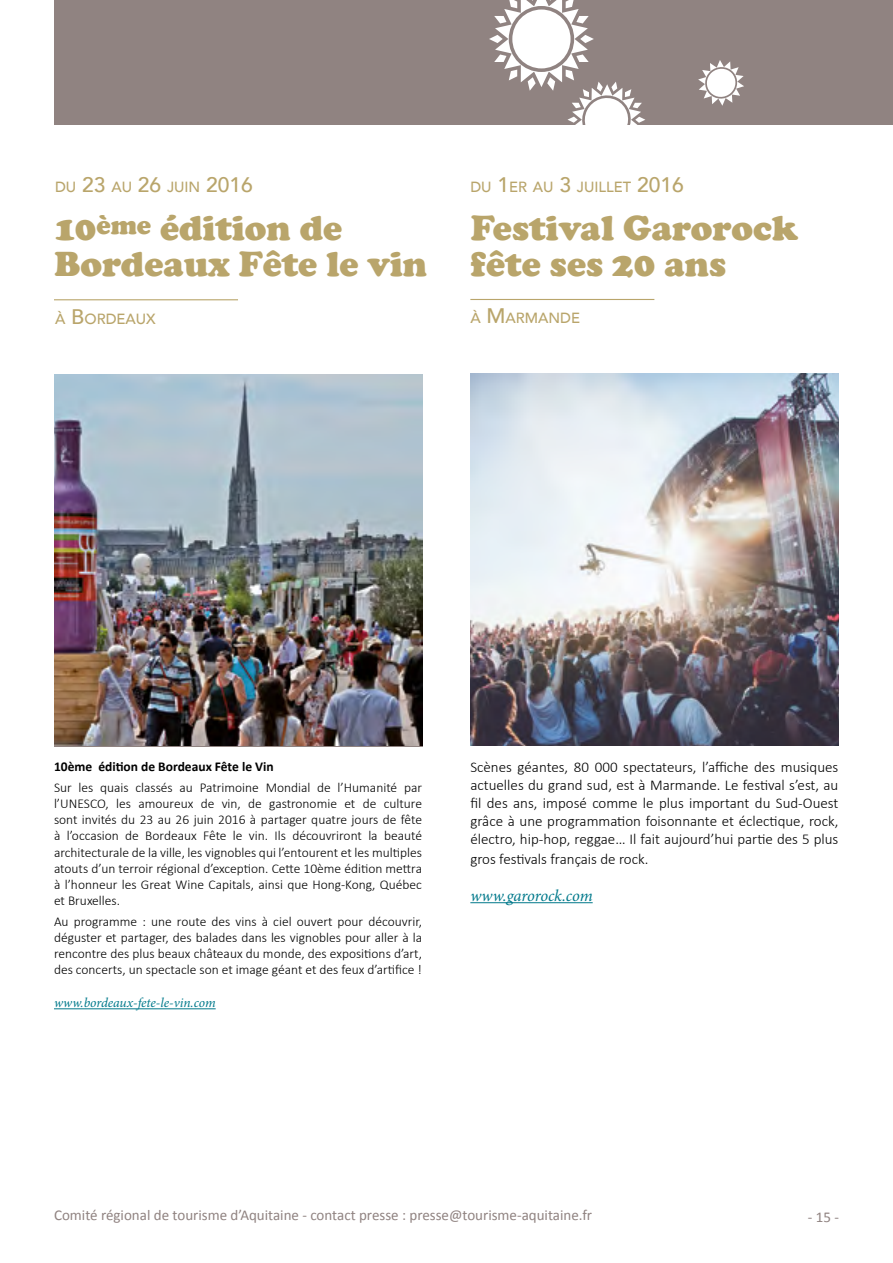
<style>
.page{position:relative;width:893px;height:1263px;background:#fff}
.page>*{position:absolute;margin:0;border:0;box-sizing:border-box;transform-origin:0 0}
.t1{font:900 36px/36px "Cooper";color:#b9a56b}
.t2{font:italic 16.5px "Minion Pro";letter-spacing:-.01em;color:#00798b}
.t3{font:300 15px/18px "Calibri";color:#000;text-align:justify}
.t4{font:15px "Calibri";color:#908381}
.t5{font:500 14.7px "Avenir LT";color:#b9a56b}
.t6{font:300 13.5px/16.2px "Calibri";color:#000;text-align:justify}
.t7{font:700 13.5px "Calibri";color:#000}
.t8{font:italic 13.5px "Minion Pro";letter-spacing:-.005em;color:#00798b}
.s1{font-size:21px}
</style>
<div class="page">
<div style="left:54px;top:0;width:839px;height:124px;background:#908381"></div>
<hr style="left:54px;top:1008px;width:162px;height:1px;background:#00798b">
<img style="left:54px;top:374px;width:368px;height:372px">
<hr style="left:54px;top:299px;width:184px;height:1px;background:#b9a56b">
<hr style="left:470px;top:902px;width:123px;height:1px;background:#00798b">
<img style="left:470px;top:374px;width:368px;height:372px">
<hr style="left:470px;top:299px;width:184px;height:1px;background:#b9a56b">
<svg style="left:489px;top:0;width:156px;height:125px"></svg>
<svg style="left:698px;top:60px;width:46px;height:46px"></svg>
<p class="t5" style="left:55px;top:178px;width:199px">DU <span class="s1">23</span> AU <span class="s1">26</span> JUIN <span class="s1">2016</span></p>
<p class="t5" style="left:470px;top:178px;width:215px">DU <span class="s1">1</span>ER AU <span class="s1">3</span> JUILLET <span class="s1">2016</span></p>
<h1 class="t1" style="left:55px;top:210px;width:374px">10<sup>ème</sup> édition de<br>Bordeaux Fête le vin</h1>
<h1 class="t1" style="left:471px;top:210px;width:329px">Festival Garorock fête ses 20 ans</h1>
<p class="t5" style="left:55px;top:310px;width:102px">À <span class="s1">B</span>ORDEAUX</p>
<p class="t5" style="left:470px;top:309px;width:111px">À <span class="s1">M</span>ARMANDE</p>
<p class="t7" style="left:54px;top:758px;width:221px">10ème édition de Bordeaux Fête le Vin</p>
<p class="t6" style="left:54px;top:779px;width:370px">Sur les quais classés au Patrimoine Mondial de l’Humanité par l’UNESCO, les amoureux de vin, de gastronomie et de culture sont invités du 23 au 26 juin 2016 à partager quatre jours de fête à l’occasion de Bordeaux Fête le vin. Ils découvriront la beauté architecturale de la ville, les vignobles qui l’entourent et les multiples atouts d’un terroir régional d’exception. Cette 10ème édition mettra à l’honneur les Great Wine Capitals, ainsi que Hong-Kong, Québec et Bruxelles.</p>
<p class="t6" style="left:54px;top:913px;width:370px">Au programme : une route des vins à ciel ouvert pour découvrir, déguster et partager, des balades dans les vignobles pour aller à la rencontre des plus beaux châteaux du monde, des expositions d’art, des concerts, un spectacle son et image géant et des feux d’artifice !</p>
<p class="t8" style="left:54px;top:994px;width:163px">www.bordeaux-fete-le-vin.com</p>
<p class="t3" style="left:470px;top:758px;width:370px">Scènes géantes, 80 000 spectateurs, l’affiche des musiques actuelles du grand sud, est à Marmande. Le festival s’est, au fil des ans, imposé comme le plus important du Sud-Ouest grâce à une programmation foisonnante et éclectique, rock, électro, hip-hop, reggae… Il fait aujourd’hui partie des 5 plus</p>
<p class="t3" style="left:470px;top:850px;width:180px">gros festivals français de rock.</p>
<p class="t2" style="left:470px;top:884px;width:124px">www.garorock.com</p>
<p class="t4" style="left:54px;top:1206px;width:540px">Comité régional de tourisme d’Aquitaine - contact presse : presse@tourisme-aquitaine.fr</p>
<p class="t4" style="left:808px;top:1208px;width:33px">- 15 -</p>
</div>
